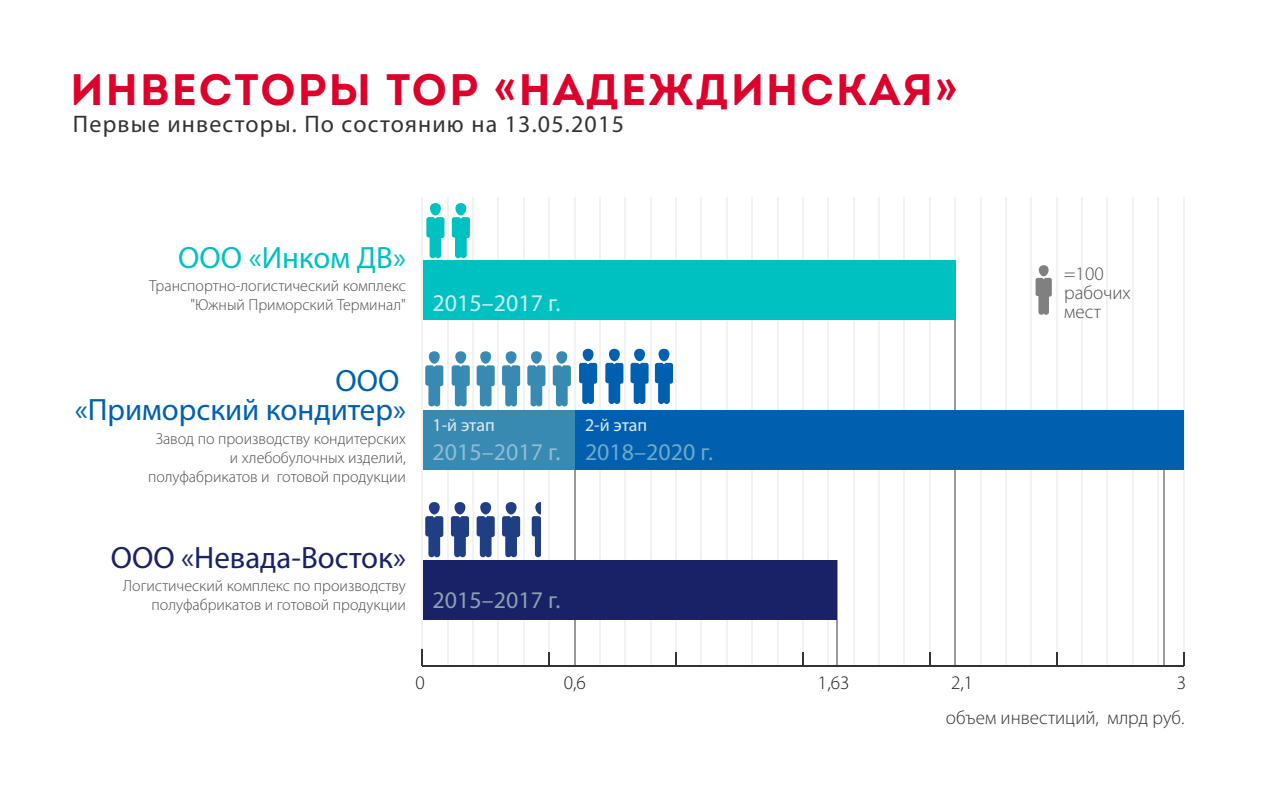
<style>
.page{position:relative;width:1280px;height:800px;background:#fff}
.page>*{position:absolute;margin:0;border:0;box-sizing:border-box;transform-origin:0 0}
.t1{font:700 44px "Intro";letter-spacing:.05em;color:#dc002b}
.t2{font:30.9px/29px "Myriad Pro";color:#0060af;text-align:right}
.t3{font:30.9px "Myriad Pro";color:#192266}
.t4{font:30.9px "Myriad Pro";color:#00c1c1}
.t5{font:24px "Myriad Pro";letter-spacing:.05em;color:#333}
.t6{font:24px "Myriad Pro";color:#8fbcd7}
.t7{font:24px "Myriad Pro";color:#cbf1f7}
.t8{font:24px "Myriad Pro";color:#88a2b2}
.t9{font:300 19.2px "Myriad Pro";color:#333}
.t10{font:300 19.2px/19px "Myriad Pro";color:#4d4d4d}
.t11{font:300 19.2px "Myriad Pro";color:#1a1a1a}
.t12{font:18px "Myriad Pro";letter-spacing:-.01em;color:#e1e9ed}
.t13{font:300 16px/19.2px "Myriad Pro";color:#4d4d4d;text-align:right}
.s1{color:#6fa9c7}
</style>
<div class="page">
<div style="left:548px;top:197px;width:2px;height:469px;border:1px solid #f2f2f2"></div>
<div style="left:675px;top:197px;width:2px;height:469px;border:1px solid #f2f2f2"></div>
<div style="left:802px;top:197px;width:2px;height:469px;border:1px solid #f2f2f2"></div>
<div style="left:929px;top:197px;width:2px;height:469px;border:1px solid #f2f2f2"></div>
<div style="left:1056px;top:197px;width:2px;height:469px;border:1px solid #f2f2f2"></div>
<div style="left:1183px;top:197px;width:2px;height:469px;border:1px solid #f2f2f2"></div>
<div style="left:447px;top:197px;width:2px;height:469px;border:1px solid #f2f2f2"></div>
<div style="left:472px;top:197px;width:2px;height:469px;border:1px solid #f2f2f2"></div>
<div style="left:497px;top:197px;width:2px;height:469px;border:1px solid #f2f2f2"></div>
<div style="left:523px;top:197px;width:2px;height:469px;border:1px solid #f2f2f2"></div>
<div style="left:574px;top:197px;width:2px;height:469px;border:1px solid #f2f2f2"></div>
<div style="left:599px;top:197px;width:2px;height:469px;border:1px solid #f2f2f2"></div>
<div style="left:624px;top:197px;width:2px;height:469px;border:1px solid #f2f2f2"></div>
<div style="left:650px;top:197px;width:2px;height:469px;border:1px solid #f2f2f2"></div>
<div style="left:700px;top:197px;width:2px;height:469px;border:1px solid #f2f2f2"></div>
<div style="left:726px;top:197px;width:2px;height:469px;border:1px solid #f2f2f2"></div>
<div style="left:751px;top:197px;width:2px;height:469px;border:1px solid #f2f2f2"></div>
<div style="left:777px;top:197px;width:2px;height:469px;border:1px solid #f2f2f2"></div>
<div style="left:827px;top:197px;width:2px;height:469px;border:1px solid #f2f2f2"></div>
<div style="left:853px;top:197px;width:2px;height:469px;border:1px solid #f2f2f2"></div>
<div style="left:878px;top:197px;width:2px;height:469px;border:1px solid #f2f2f2"></div>
<div style="left:903px;top:197px;width:2px;height:469px;border:1px solid #f2f2f2"></div>
<div style="left:954px;top:197px;width:2px;height:469px;border:1px solid #f2f2f2"></div>
<div style="left:980px;top:197px;width:2px;height:469px;border:1px solid #f2f2f2"></div>
<div style="left:1005px;top:197px;width:2px;height:469px;border:1px solid #f2f2f2"></div>
<div style="left:1030px;top:197px;width:2px;height:469px;border:1px solid #f2f2f2"></div>
<div style="left:1081px;top:197px;width:2px;height:469px;border:1px solid #f2f2f2"></div>
<div style="left:1106px;top:197px;width:2px;height:469px;border:1px solid #f2f2f2"></div>
<div style="left:1132px;top:197px;width:2px;height:469px;border:1px solid #f2f2f2"></div>
<div style="left:1157px;top:197px;width:2px;height:469px;border:1px solid #f2f2f2"></div>
<div style="left:421px;top:197px;width:2px;height:469px;border:1px solid #f2f2f2"></div>
<div style="left:1163px;top:410px;width:2px;height:256px;border:1px solid #999"></div>
<div style="left:574px;top:410px;width:2px;height:256px;border:1px solid #999"></div>
<div style="left:836px;top:560px;width:2px;height:106px;border:1px solid #999"></div>
<div style="left:954px;top:260px;width:2px;height:406px;border:1px solid #999"></div>
<svg style="left:548px;top:652px;width:2px;height:13px"></svg>
<svg style="left:675px;top:652px;width:2px;height:13px"></svg>
<svg style="left:802px;top:652px;width:2px;height:13px"></svg>
<svg style="left:929px;top:652px;width:2px;height:13px"></svg>
<svg style="left:1056px;top:652px;width:2px;height:13px"></svg>
<svg style="left:1183px;top:652px;width:2px;height:14px"></svg>
<svg style="left:421px;top:649px;width:2px;height:17px"></svg>
<div style="left:575px;top:410px;width:609px;height:60px;background:#0060af"></div>
<div style="left:423px;top:260px;width:533px;height:60px;background:#00c1c1"></div>
<div style="left:423px;top:410px;width:152px;height:60px;background:#388ab2"></div>
<div style="left:423px;top:560px;width:414px;height:60px;background:#192266"></div>
<svg style="left:426px;top:203px;width:18px;height:55px"></svg>
<svg style="left:452px;top:203px;width:18px;height:55px"></svg>
<svg style="left:425px;top:351px;width:18px;height:55px"></svg>
<svg style="left:452px;top:351px;width:18px;height:55px"></svg>
<svg style="left:477px;top:351px;width:18px;height:55px"></svg>
<svg style="left:502px;top:351px;width:18px;height:55px"></svg>
<svg style="left:527px;top:351px;width:18px;height:55px"></svg>
<svg style="left:553px;top:351px;width:18px;height:55px"></svg>
<svg style="left:579px;top:349px;width:18px;height:55px"></svg>
<svg style="left:605px;top:349px;width:18px;height:55px"></svg>
<svg style="left:631px;top:349px;width:18px;height:55px"></svg>
<svg style="left:655px;top:349px;width:18px;height:55px"></svg>
<svg style="left:425px;top:502px;width:18px;height:55px"></svg>
<svg style="left:451px;top:502px;width:18px;height:55px"></svg>
<svg style="left:477px;top:502px;width:18px;height:55px"></svg>
<svg style="left:502px;top:502px;width:18px;height:55px"></svg>
<svg style="left:532px;top:502px;width:9px;height:55px"></svg>
<div style="left:422px;top:665px;width:762px;height:2px;border:1px solid #333"></div>
<svg style="left:1036px;top:265px;width:16px;height:50px"></svg>
<h1 class="t1" style="left:70px;top:61px;width:889px">ИНВЕСТОРЫ ТОР «НАДЕЖДИНСКАЯ»</h1>
<h3 class="t5" style="left:73px;top:109px;width:553px">Первые инвесторы. По состоянию на 13.05.2015</h3>
<h2 class="t4" style="left:178px;top:238px;width:229px">ООО «Инком ДВ»</h2>
<p class="t13" style="left:149px;top:276px;width:258px">Транспортно-логистический комплекс "Южный Приморский Терминал"</p>
<h2 class="t2" style="left:75px;top:366px;width:333px">ООО<br>«Приморский кондитер»</h2>
<p class="t13" style="left:148px;top:429px;width:259px">Завод по производству кондитерских и хлебобулочных изделий, полуфабрикатов и готовой продукции</p>
<h2 class="t3" style="left:111px;top:538px;width:297px">ООО «Невада-Восток»</h2>
<p class="t13" style="left:123px;top:576px;width:284px">Логистический комплекс по производству полуфабрикатов и готовой продукции</p>
<h3 class="t7" style="left:432px;top:289px;width:129px">2015–2017 г.</h3>
<p class="t12" style="left:432px;top:414px;width:64px">1-й этап</p>
<p class="t12" style="left:585px;top:414px;width:64px">2-й этап</p>
<h3 class="t6" style="left:432px;top:438px;width:282px">2015–2017 г. <span class="s1">2018–2020 г.</span></h3>
<h3 class="t8" style="left:432px;top:586px;width:129px">2015–2017 г.</h3>
<p class="t10" style="left:1064px;top:264px;width:68px">=100 рабочих мест</p>
<p class="t11" style="left:416px;top:671px;width:11px">0</p>
<p class="t11" style="left:564px;top:671px;width:24px">0,6</p>
<p class="t11" style="left:818px;top:671px;width:33px">1,63</p>
<p class="t11" style="left:951px;top:671px;width:24px">2,1</p>
<p class="t11" style="left:1177px;top:671px;width:11px">3</p>
<p class="t9" style="left:946px;top:706px;width:240px">объем инвестиций, млрд руб.</p>
</div>
